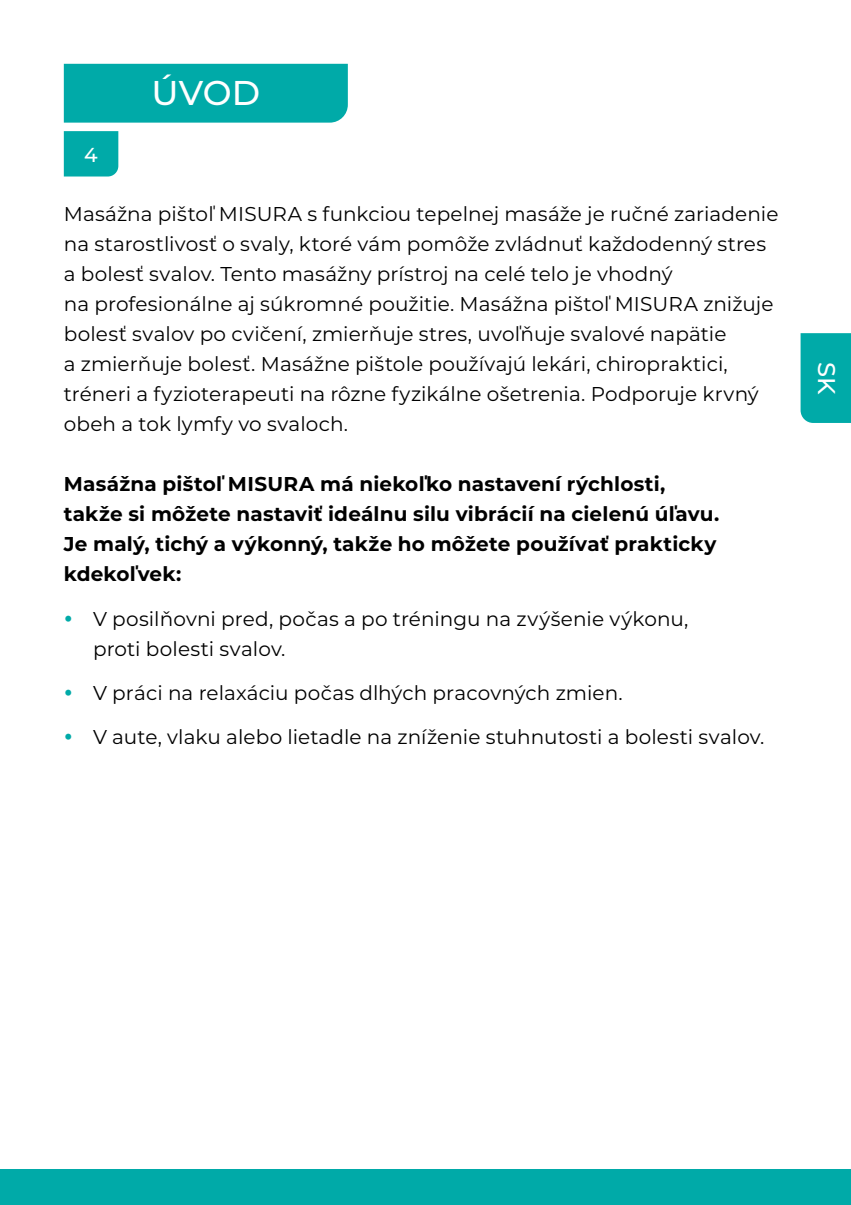
<style>
.page{position:relative;width:851px;height:1205px;background:#fff}
.page>*{position:absolute;margin:0;border:0;box-sizing:border-box;transform-origin:0 0}
.t1{font:500 34.25px "Montserrat";color:#fff}
.t2{font:500 24.25px "Montserrat";color:#fff}
.t3{font:500 20.25px "Montserrat";color:#fff}
.t4{font:20px/30px "Montserrat";letter-spacing:.005em;color:#000}
.t5{font:700 20px/30px "Montserrat";letter-spacing:.01em;color:#000}
.s1{color:#00aaa8}
</style>
<div class="page">
<div style="left:0;top:1169px;width:850px;height:36px;background:#00aaa8"></div>
<div style="left:64px;top:131px;width:54px;height:45px;background:#00aaa8"></div>
<div style="left:64px;top:64px;width:284px;height:59px;background:#00aaa8"></div>
<div style="left:800px;top:333px;width:50px;height:90px;background:#00aaa8"></div>
<p class="t3" style="left:84px;top:141px;width:15px">4</p>
<h1 class="t1" style="left:151px;top:69px;width:110px">ÚVOD</h1>
<p class="t4" style="left:64px;top:199px;width:716px">Masážna pištoľ MISURA s funkciou tepelnej masáže je ručné zariadenie na starostlivosť o svaly, ktoré vám pomôže zvládnuť každodenný stres a bolesť svalov. Tento masážny prístroj na celé telo je vhodný<br>na profesionálne aj súkromné použitie. Masážna pištoľ MISURA znižuje bolesť svalov po cvičení, zmierňuje stres, uvoľňuje svalové napätie<br>a zmierňuje bolesť. Masážne pištole používajú lekári, chiropraktici, tréneri a fyzioterapeuti na rôzne fyzikálne ošetrenia. Podporuje krvný obeh a tok lymfy vo svaloch.</p>
<p class="t5" style="left:64px;top:468px;width:657px">Masážna pištoľ MISURA má niekoľko nastavení rýchlosti, takže si môžete nastaviť ideálnu silu vibrácií na cielenú úľavu.<br>Je malý, tichý a výkonný, takže ho môžete používať prakticky kdekoľvek:</p>
<p class="t4" style="left:93px;top:603px;width:597px;text-indent:-29px"><span class="s1">•</span> V posilňovni pred, počas a po tréningu na zvýšenie výkonu, proti bolesti svalov.</p>
<p class="t4" style="left:64px;top:677px;width:560px"><span class="s1">•</span> V práci na relaxáciu počas dlhých pracovných zmien.</p>
<p class="t4" style="left:64px;top:721px;width:702px"><span class="s1">•</span> V aute, vlaku alebo lietadle na zníženie stuhnutosti a bolesti svalov.</p>
<p class="t2" style="left:843px;top:362px;width:34px;rotate:90deg">SK</p>
</div>
